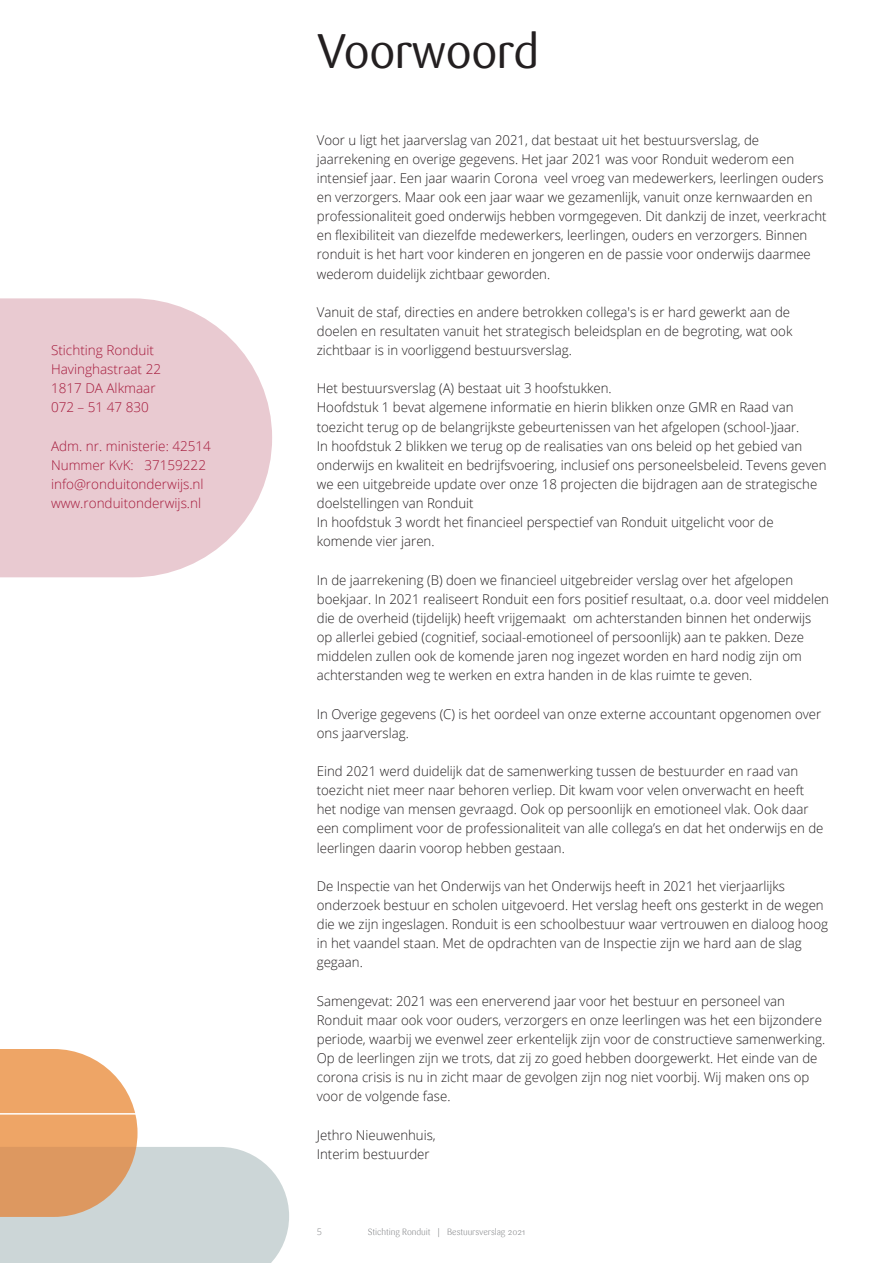
<style>
.page{position:relative;width:893px;height:1263px;background:#fff}
.page>*{position:absolute;margin:0;border:0;box-sizing:border-box;transform-origin:0 0}
.article_10pt_black_o{font:48px "Sari";letter-spacing:-.025em;color:#231f20}
.t1{font:300 13.5px/19.2px "Open Sans";color:#231f20}
.t2{font:300 13.5px "Open Sans";color:#a5193b}
.t3{font:300 9px "Sari";letter-spacing:-.01em;color:#808285}
.t4{font:300 9px "Open Sans";color:#808285}
</style>
<div class="page">
<svg style="left:0;top:298px;width:272px;height:279px;background:#ebcfd5"></svg>
<svg style="left:0;top:1049px;width:135px;height:64px;background:#f0b27d"></svg>
<svg style="left:0;top:1113px;width:289px;height:150px"></svg>
<p class="t2" style="left:51px;top:341px;width:104px">Stichting Ronduit</p>
<p class="t2" style="left:51px;top:360px;width:112px">Havinghastraat 22</p>
<p class="t2" style="left:51px;top:379px;width:106px">1817 DA Alkmaar</p>
<p class="t2" style="left:51px;top:398px;width:99px">072 – 51 47 830</p>
<p class="t2" style="left:51px;top:437px;width:161px">Adm. nr. ministerie: 42514</p>
<p class="t2" style="left:51px;top:456px;width:157px">Nummer KvK: 37159222</p>
<p class="t2" style="left:51px;top:475px;width:154px">info@ronduitonderwijs.nl</p>
<p class="t2" style="left:51px;top:494px;width:152px">www.ronduitonderwijs.nl</p>
<p class="article_10pt_black_o" style="left:317px;top:23px;width:224px">Voorwoord</p>
<p class="t1" style="left:317px;top:130px;width:511px">Voor u ligt het jaarverslag van 2021, dat bestaat uit het bestuursverslag, de jaarrekening en overige gegevens. Het jaar 2021 was voor Ronduit wederom een intensief jaar. Een jaar waarin Corona veel vroeg van medewerkers, leerlingen ouders en verzorgers. Maar ook een jaar waar we gezamenlijk, vanuit onze kernwaarden en professionaliteit goed onderwijs hebben vormgegeven. Dit dankzij de inzet, veerkracht en flexibiliteit van diezelfde medewerkers, leerlingen, ouders en verzorgers. Binnen ronduit is het hart voor kinderen en jongeren en de passie voor onderwijs daarmee wederom duidelijk zichtbaar geworden.</p>
<p class="t1" style="left:317px;top:302px;width:477px">Vanuit de staf, directies en andere betrokken collega's is er hard gewerkt aan de doelen en resultaten vanuit het strategisch beleidsplan en de begroting, wat ook zichtbaar is in voorliggend bestuursverslag.</p>
<p class="t1" style="left:317px;top:378px;width:296px">Het bestuursverslag (A) bestaat uit 3 hoofstukken.</p>
<p class="t1" style="left:317px;top:398px;width:484px">Hoofdstuk 1 bevat algemene informatie en hierin blikken onze GMR en Raad van toezicht terug op de belangrijkste gebeurtenissen van het afgelopen (school-)jaar.</p>
<p class="t1" style="left:317px;top:436px;width:511px">In hoofdstuk 2 blikken we terug op de realisaties van ons beleid op het gebied van onderwijs en kwaliteit en bedrijfsvoering, inclusief ons personeelsbeleid. Tevens geven we een uitgebreide update over onze 18 projecten die bijdragen aan de strategische doelstellingen van Ronduit</p>
<p class="t1" style="left:317px;top:512px;width:458px">In hoofdstuk 3 wordt het financieel perspectief van Ronduit uitgelicht voor de komende vier jaren.</p>
<p class="t1" style="left:317px;top:570px;width:514px">In de jaarrekening (B) doen we financieel uitgebreider verslag over het afgelopen boekjaar. In 2021 realiseert Ronduit een fors positief resultaat, o.a. door veel middelen die de overheid (tijdelijk) heeft vrijgemaakt om achterstanden binnen het onderwijs op allerlei gebied (cognitief, sociaal-emotioneel of persoonlijk) aan te pakken. Deze middelen zullen ook de komende jaren nog ingezet worden en hard nodig zijn om achterstanden weg te werken en extra handen in de klas ruimte te geven.</p>
<p class="t1" style="left:317px;top:704px;width:506px">In Overige gegevens (C) is het oordeel van onze externe accountant opgenomen over ons jaarverslag.</p>
<p class="t1" style="left:317px;top:761px;width:508px">Eind 2021 werd duidelijk dat de samenwerking tussen de bestuurder en raad van toezicht niet meer naar behoren verliep. Dit kwam voor velen onverwacht en heeft het nodige van mensen gevraagd. Ook op persoonlijk en emotioneel vlak. Ook daar een compliment voor de professionaliteit van alle collega’s en dat het onderwijs en de leerlingen daarin voorop hebben gestaan.</p>
<p class="t1" style="left:317px;top:876px;width:513px">De Inspectie van het Onderwijs van het Onderwijs heeft in 2021 het vierjaarlijks onderzoek bestuur en scholen uitgevoerd. Het verslag heeft ons gesterkt in de wegen die we zijn ingeslagen. Ronduit is een schoolbestuur waar vertrouwen en dialoog hoog in het vaandel staan. Met de opdrachten van de Inspectie zijn we hard aan de slag gegaan.</p>
<p class="t1" style="left:317px;top:991px;width:510px">Samengevat: 2021 was een enerverend jaar voor het bestuur en personeel van Ronduit maar ook voor ouders, verzorgers en onze leerlingen was het een bijzondere periode, waarbij we evenwel zeer erkentelijk zijn voor de constructieve samenwerking.<br>Op de leerlingen zijn we trots, dat zij zo goed hebben doorgewerkt. Het einde van de corona crisis is nu in zicht maar de gevolgen zijn nog niet voorbij. Wij maken ons op voor de volgende fase.</p>
<p class="t1" style="left:317px;top:1125px;width:120px">Jethro Nieuwenhuis,</p>
<p class="t1" style="left:317px;top:1144px;width:114px">Interim bestuurder</p>
<p class="t4" style="left:317px;top:1226px;width:7px">5</p>
<p class="t3" style="left:368px;top:1227px;width:159px">Stichting Ronduit | Bestuursverslag 2021</p>
</div>
